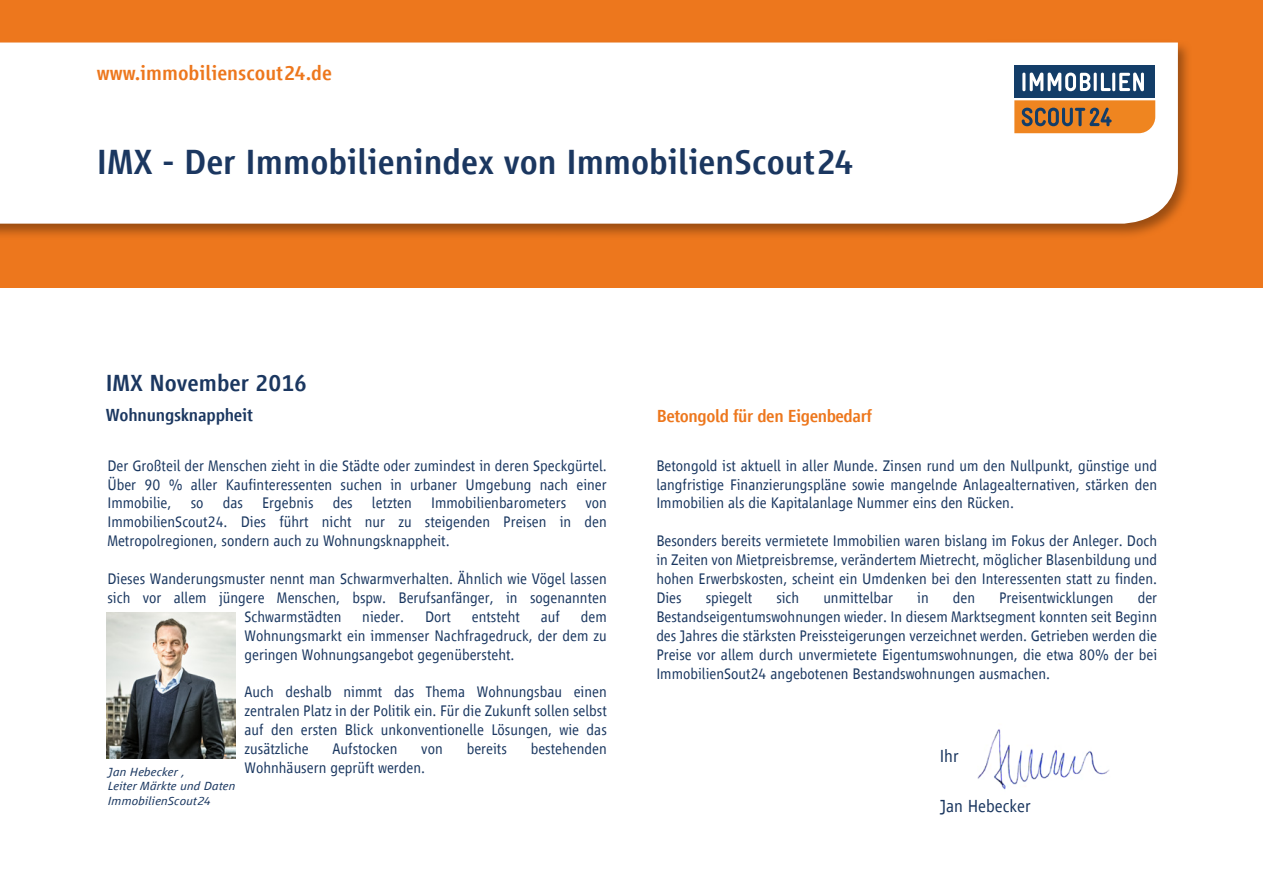
<style>
.page{position:relative;width:1263px;height:893px;background:#fff}
.page>*{position:absolute;margin:0;border:0;box-sizing:border-box;transform-origin:0 0}
.t1{font:500 36px "Scout Vialog";color:#1b3760}
.t2{font:500 24px "Scout Vialog";color:#1b3760}
.t3{font:500 21px "Scout Vialog";color:#ed771d}
.t4{font:500 18px "Scout Vialog";letter-spacing:-.025em;color:#ed771d}
.t5{font:500 18px "Scout Vialog";letter-spacing:-.01em;color:#1b3760}
.t6{font:300 18px "Scout Vialog";color:#1b3760}
.t7{font:300 15.75px/18.9px "Scout Vialog";color:#1a3760;text-align:justify}
.t8{font:italic 300 12.15px/14.5px "Scout Vialog";color:#1a3760;scale:1.15 1}
</style>
<div class="page">
<div style="left:0;top:0;width:1263px;height:287px;background:#ed771d"></div>
<svg style="left:0;top:42px;width:1188px;height:194px"></svg>
<div style="left:0;top:43px;width:1178px;height:181px;background:#fff"></div>
<div style="left:1014px;top:94px;width:141px;height:9px;background:#fff"></div>
<div style="left:1014px;top:65px;width:141px;height:33px;background:#133d68"></div>
<svg style="left:1014px;top:100px;width:141px;height:33px"></svg>
<hr style="left:1022px;top:73px;width:3px;height:18px;background:#fff;border-radius:2px">
<svg style="left:1030px;top:73px;width:60px;height:18px"></svg>
<hr style="left:1094px;top:73px;width:3px;height:18px;background:#fff;border-radius:2px">
<svg style="left:1101px;top:73px;width:10px;height:18px"></svg>
<hr style="left:1112px;top:73px;width:3px;height:18px;background:#fff;border-radius:2px">
<svg style="left:1119px;top:73px;width:25px;height:18px"></svg>
<img style="left:977px;top:729px;width:132px;height:61px">
<img style="left:106px;top:612px;width:130px;height:146px">
<h3 class="t3" style="left:97px;top:62px;width:237px">www.immobilienscout24.de</h3>
<h1 class="t1" style="left:97px;top:142px;width:758px">IMX - Der Immobilienindex von ImmobilienScout24</h1>
<h2 class="t2" style="left:106px;top:369px;width:203px">IMX November 2016</h2>
<p class="t5" style="left:106px;top:405px;width:149px">Wohnungsknappheit</p>
<p class="t7" style="left:107px;top:456px;width:501px">Der Großteil der Menschen zieht in die Städte oder zumindest in deren Speckgürtel.<br>Über 90 % aller Kaufinteressenten suchen in urbaner Umgebung nach einer Immobilie, so das Ergebnis des letzten Immobilienbarometers von ImmobilienScout24. Dies führt nicht nur zu steigenden Preisen in den Metropolregionen, sondern auch zu Wohnungsknappheit.</p>
<p class="t7" style="left:107px;top:569px;width:501px">Dieses Wanderungsmuster nennt man Schwarmverhalten. Ähnlich wie Vögel lassen</p>
<p class="t7" style="left:107px;top:588px;width:501px">sich vor allem jüngere Menschen, bspw. Berufsanfänger, in sogenannten</p>
<p class="t7" style="left:244px;top:607px;width:98px">Schwarmstädten</p>
<p class="t7" style="left:362px;top:607px;width:43px">nieder.</p>
<p class="t7" style="left:425px;top:607px;width:27px">Dort</p>
<p class="t7" style="left:472px;top:607px;width:50px">entsteht</p>
<p class="t7" style="left:541px;top:607px;width:21px">auf</p>
<p class="t7" style="left:244px;top:607px;width:364px;text-indent:336px">dem Wohnungsmarkt ein immenser Nachfragedruck, der dem zu geringen Wohnungsangebot gegenübersteht.</p>
<p class="t7" style="left:244px;top:683px;width:364px">Auch deshalb nimmt das Thema Wohnungsbau einen zentralen Platz in der Politik ein. Für die Zukunft sollen selbst auf den ersten Blick unkonventionelle Lösungen, wie das zusätzliche</p>
<p class="t7" style="left:333px;top:739px;width:66px">Aufstocken</p>
<p class="t7" style="left:421px;top:739px;width:23px">von</p>
<p class="t7" style="left:467px;top:739px;width:42px">bereits</p>
<p class="t7" style="left:531px;top:739px;width:78px">bestehenden</p>
<p class="t7" style="left:244px;top:758px;width:182px">Wohnhäusern geprüft werden.</p>
<p class="t8" style="left:108px;top:764px;width:112px">Jan Hebecker ,<br>Leiter Märkte und Daten<br>ImmobilienScout24</p>
<p class="t4" style="left:657px;top:406px;width:217px">Betongold für den Eigenbedarf</p>
<p class="t7" style="left:656px;top:456px;width:502px">Betongold ist aktuell in aller Munde. Zinsen rund um den Nullpunkt, günstige und langfristige Finanzierungspläne sowie mangelnde Anlagealternativen, stärken den Immobilien als die Kapitalanlage Nummer eins den Rücken.</p>
<p class="t7" style="left:656px;top:532px;width:502px">Besonders bereits vermietete Immobilien waren bislang im Fokus der Anleger. Doch in Zeiten von Mietpreisbremse, verändertem Mietrecht, möglicher Blasenbildung und hohen Erwerbskosten, scheint ein Umdenken bei den Interessenten statt zu finden.<br>Dies</p>
<p class="t7" style="left:656px;top:588px;width:502px;text-indent:481px">der Bestandseigentumswohnungen wieder. In diesem Marktsegment konnten seit Beginn des Jahres die stärksten Preissteigerungen verzeichnet werden. Getrieben werden die Preise vor allem durch unvermietete Eigentumswohnungen, die etwa 80% der bei ImmobilienSout24 angebotenen Bestandswohnungen ausmachen.</p>
<p class="t7" style="left:706px;top:588px;width:48px">spiegelt</p>
<p class="t7" style="left:776px;top:588px;width:25px">sich</p>
<p class="t7" style="left:823px;top:588px;width:71px">unmittelbar</p>
<p class="t7" style="left:917px;top:588px;width:13px">in</p>
<p class="t7" style="left:953px;top:588px;width:24px">den</p>
<p class="t7" style="left:999px;top:588px;width:116px">Preisentwicklungen</p>
<p class="t6" style="left:940px;top:746px;width:21px">Ihr</p>
<p class="t6" style="left:940px;top:796px;width:93px">Jan Hebecker</p>
</div>
